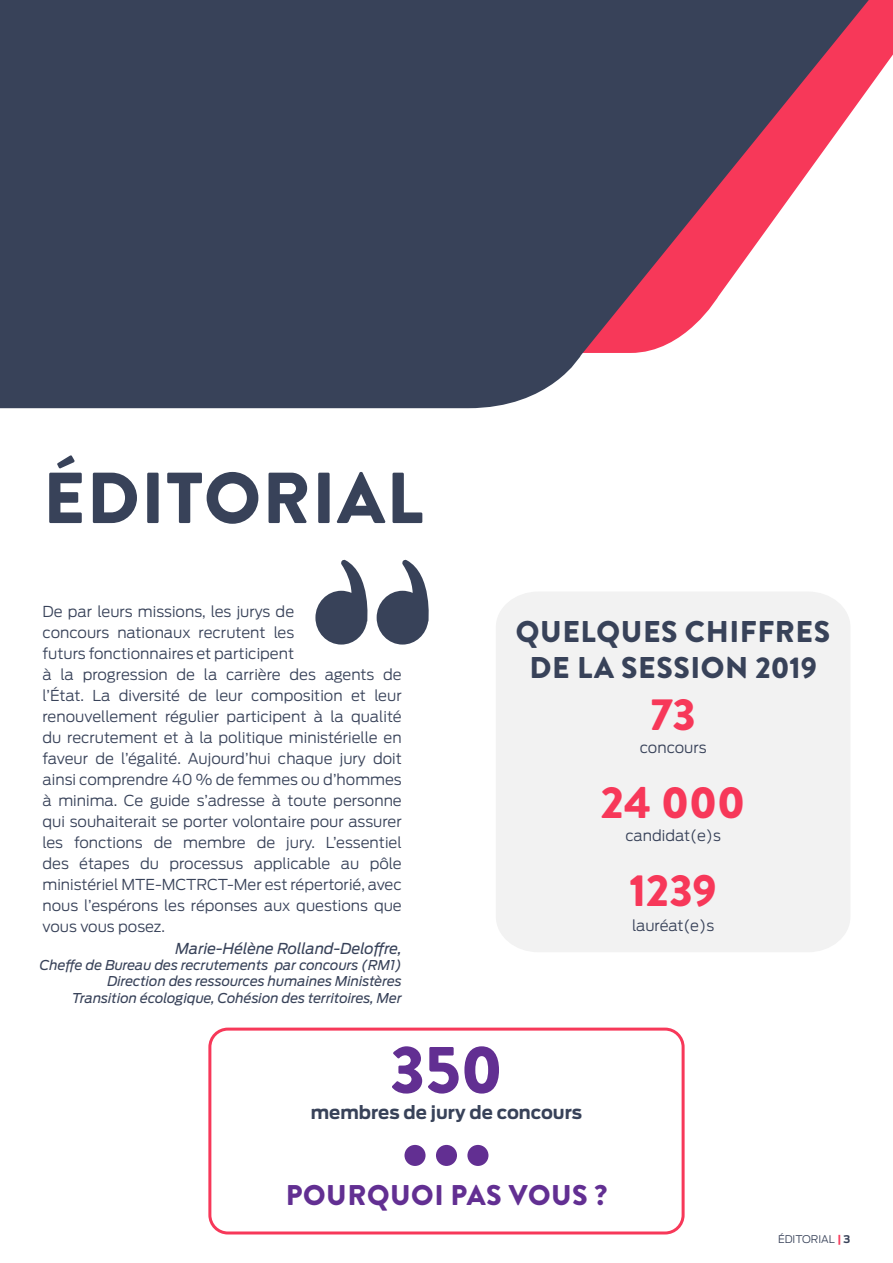
<style>
.page{position:relative;width:893px;height:1263px;background:#fff}
.page>*{position:absolute;margin:0;border:0;box-sizing:border-box;transform-origin:0 0}
.t1{font:900 72px "Brandon Grotesque";letter-spacing:.02em;color:#384259}
.t2{font:900 67.5px "Brandon Grotesque";color:#622f92}
.t3{font:900 45px/88.1px "Brandon Grotesque";color:#f73859;text-align:center}
.t4{font:900 30px/36px "Brandon Grotesque";letter-spacing:.02em;color:#384259;text-align:center}
.t5{font:900 28.5px "Brandon Grotesque";letter-spacing:.02em;color:#622f92}
.t6{font:700 18px "Antenna";color:#384259}
.t7{font:300 15px/21px "Antenna";color:#384259}
.t8{font:italic 15px "Antenna";color:#384259}
.t9{font:italic 13.5px/16.2px "Antenna";color:#384259;text-align:right}
.t10{font:300 10.5px "Antenna";color:#384259}
.s1{font-weight:700;color:#f73859}
.s2{font-weight:700}
</style>
<div class="page">
<svg style="left:315px;top:559px;width:114px;height:85px"></svg>
<div style="left:496px;top:592px;width:354px;height:360px;background:#f2f2f2"></div>
<div style="left:404px;top:1145px;width:22px;height:21px;background:#622f92;border-radius:50%"></div>
<div style="left:436px;top:1145px;width:21px;height:21px;background:#622f92;border-radius:50%"></div>
<div style="left:467px;top:1145px;width:21px;height:21px;background:#622f92;border-radius:50%"></div>
<div style="left:208px;top:1027px;width:477px;height:207px;border:3px solid #f73859;border-radius:18px"></div>
<svg style="left:0;top:0;width:879px;height:409px;background:#5f5a6e"></svg>
<h1 class="t1" style="left:43px;top:447px;width:382px">ÉDITORIAL</h1>
<p class="t7" style="left:43px;top:601px;width:361px">De par leurs missions, les jurys de<br>concours nationaux recrutent les<br>futurs fonctionnaires et participent<br>à la progression de la carrière des agents de l’État. La diversité de leur composition et leur renouvellement régulier participent à la qualité du recrutement et à la politique ministérielle en faveur de l’égalité. Aujourd’hui chaque jury doit ainsi comprendre 40 % de femmes ou d’hommes à minima. Ce guide s’adresse à toute personne qui souhaiterait se porter volontaire pour assurer les fonctions de membre de jury. L’essentiel des étapes du processus applicable au pôle ministériel MTE-MCTRCT-Mer est répertorié, avec nous l’espérons les réponses aux questions que vous vous posez.</p>
<p class="t8" style="left:176px;top:939px;width:228px">Marie-Hélène Rolland-Deloffre,</p>
<p class="t9" style="left:40px;top:957px;width:363px">Cheffe de Bureau des recrutements par concours (RM1)<br>Direction des ressources humaines Ministères<br>Transition écologique, Cohésion des territoires, Mer</p>
<h2 class="t2" style="left:390px;top:1022px;width:114px">350</h2>
<h3 class="t4" style="left:516px;top:614px;width:316px">QUELQUES CHIFFRES<br>DE LA SESSION 2019</h3>
<h3 class="t3" style="left:601px;top:671px;width:146px">73<br>24 000<br>1239</h3>
<p class="t7" style="left:640px;top:737px;width:68px">concours</p>
<p class="t7" style="left:625px;top:825px;width:97px">candidat(e)s</p>
<p class="t7" style="left:632px;top:915px;width:84px">lauréat(e)s</p>
<p class="t6" style="left:311px;top:1102px;width:273px">membres de jury de concours</p>
<h3 class="t5" style="left:286px;top:1175px;width:323px">POURQUOI PAS VOUS ?</h3>
<p class="t10" style="left:778px;top:1233px;width:74px">ÉDITORIAL <span class="s1">|</span> <span class="s2">3</span></p>
</div>
